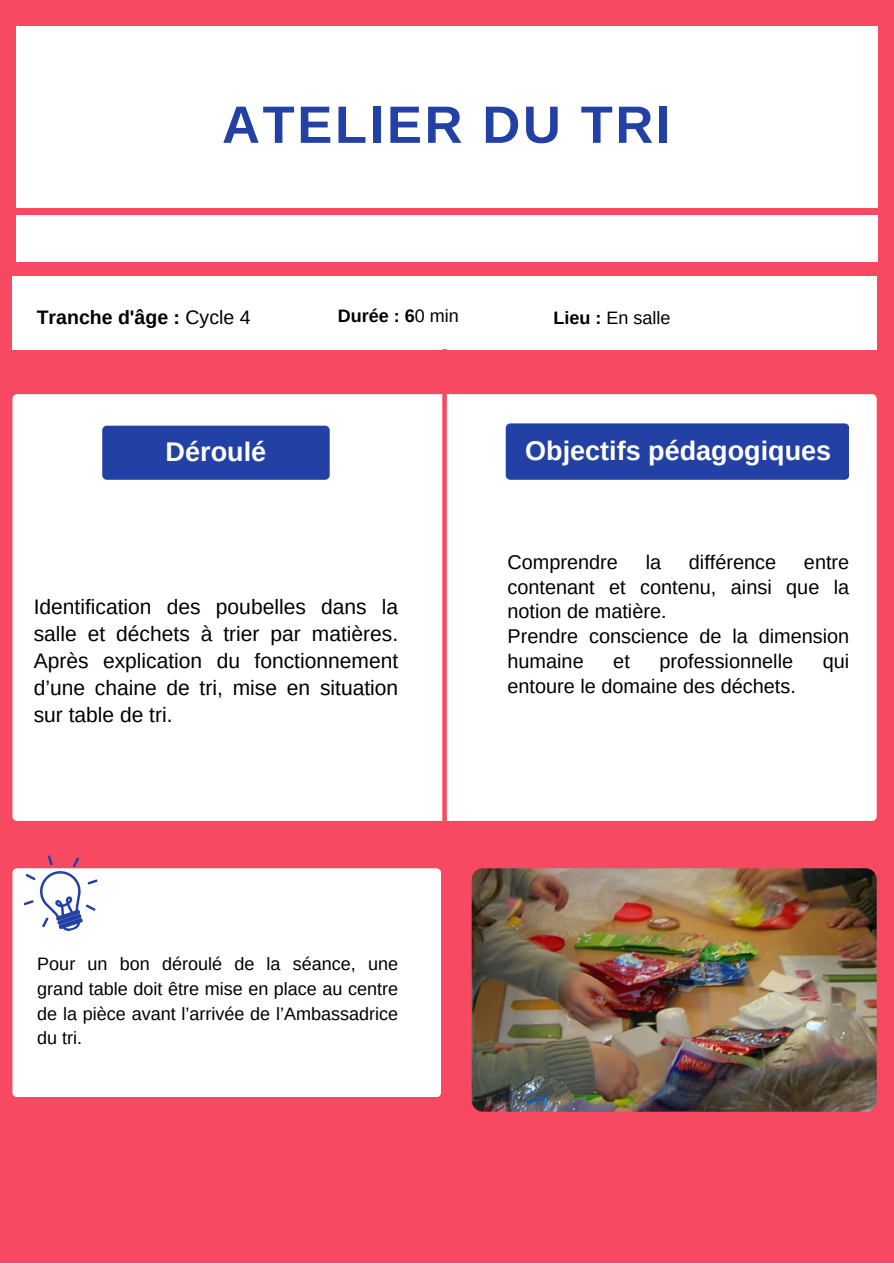
<style>
.page{position:relative;width:894px;height:1264px;background:#fff}
.page>*{position:absolute;margin:0;border:0;box-sizing:border-box;transform-origin:0 0}
.t1{font:700 52.5px "Arimo";letter-spacing:.05em;color:#2340a4}
.t2{font:700 27px "Arimo";color:#fff}
.t3{font:21px/27px "Arimo";color:#000;text-align:justify}
.t4{font:19.8px/24.8px "Arimo";color:#000}
.t5{font:700 19.5px "Arimo";color:#000}
.t6{font:18px/24.8px "Arimo";color:#000;text-align:justify}
.t7{font:700 18px "Arimo";color:#000}
.s1{font-weight:400}
.s2{font-weight:700}
</style>
<div class="page">
<div style="left:0;top:0;width:893px;height:1262px;background:#f84963"></div>
<div style="left:16px;top:26px;width:861px;height:235px;background:#fff"></div>
<div style="left:0;top:209px;width:893px;height:6px;background:#f84963"></div>
<div style="left:12px;top:276px;width:864px;height:73px;background:#fff"></div>
<div style="left:12px;top:394px;width:864px;height:427px;background:#fff"></div>
<div style="left:471px;top:414px;width:357px;height:385px;background:#fff"></div>
<div style="left:102px;top:425px;width:227px;height:55px;background:#2340a4"></div>
<div style="left:505px;top:423px;width:343px;height:57px;background:#2340a4"></div>
<svg style="left:442px;top:349px;width:4px;height:472px"></svg>
<img style="left:471px;top:868px;width:405px;height:243px;border-radius:11px">
<div style="left:12px;top:868px;width:429px;height:229px;background:#fff"></div>
<svg style="left:23px;top:855px;width:75px;height:78px"></svg>
<p class="t1" style="left:222px;top:95px;width:450px">ATELIER DU TRI</p>
<h3 class="t5" style="left:37px;top:306px;width:215px">Tranche d'âge : <span class="s1">Cycle 4</span></h3>
<p class="t2" style="left:166px;top:437px;width:102px">Déroulé</p>
<h2 class="t7" style="left:337px;top:306px;width:123px">Durée : 6<span class="s1">0 min</span></h2>
<h3 class="t6" style="left:553px;top:306px;width:118px"><span class="s2">Lieu :</span> En salle</h3>
<h3 class="t2" style="left:525px;top:435px;width:307px">Objectifs pédagogiques</h3>
<h2 class="t3" style="left:34px;top:593px;width:366px">Identification des poubelles dans la salle et déchets à trier par matières.<br>Après explication du fonctionnement d’une chaine de tri, mise en situation sur table de tri.</h2>
<p class="t6" style="left:37px;top:951px;width:362px">Pour un bon déroulé de la séance, une grand table doit être mise en place au centre de la pièce avant l’arrivée de l’Ambassadrice du tri.</p>
<p class="t4" style="left:507px;top:549px;width:112px">Comprendre</p>
<p class="t4" style="left:645px;top:549px;width:17px">la</p>
<p class="t4" style="left:688px;top:549px;width:89px">différence</p>
<p class="t4" style="left:507px;top:549px;width:343px;text-indent:296px">entre contenant et contenu, ainsi que la notion de matière.<br>Prendre conscience de la dimension humaine</p>
<p class="t4" style="left:613px;top:648px;width:18px">et</p>
<p class="t4" style="left:659px;top:648px;width:135px">professionnelle</p>
<p class="t4" style="left:822px;top:648px;width:28px">qui</p>
<p class="t4" style="left:507px;top:673px;width:290px">entoure le domaine des déchets.</p>
</div>
